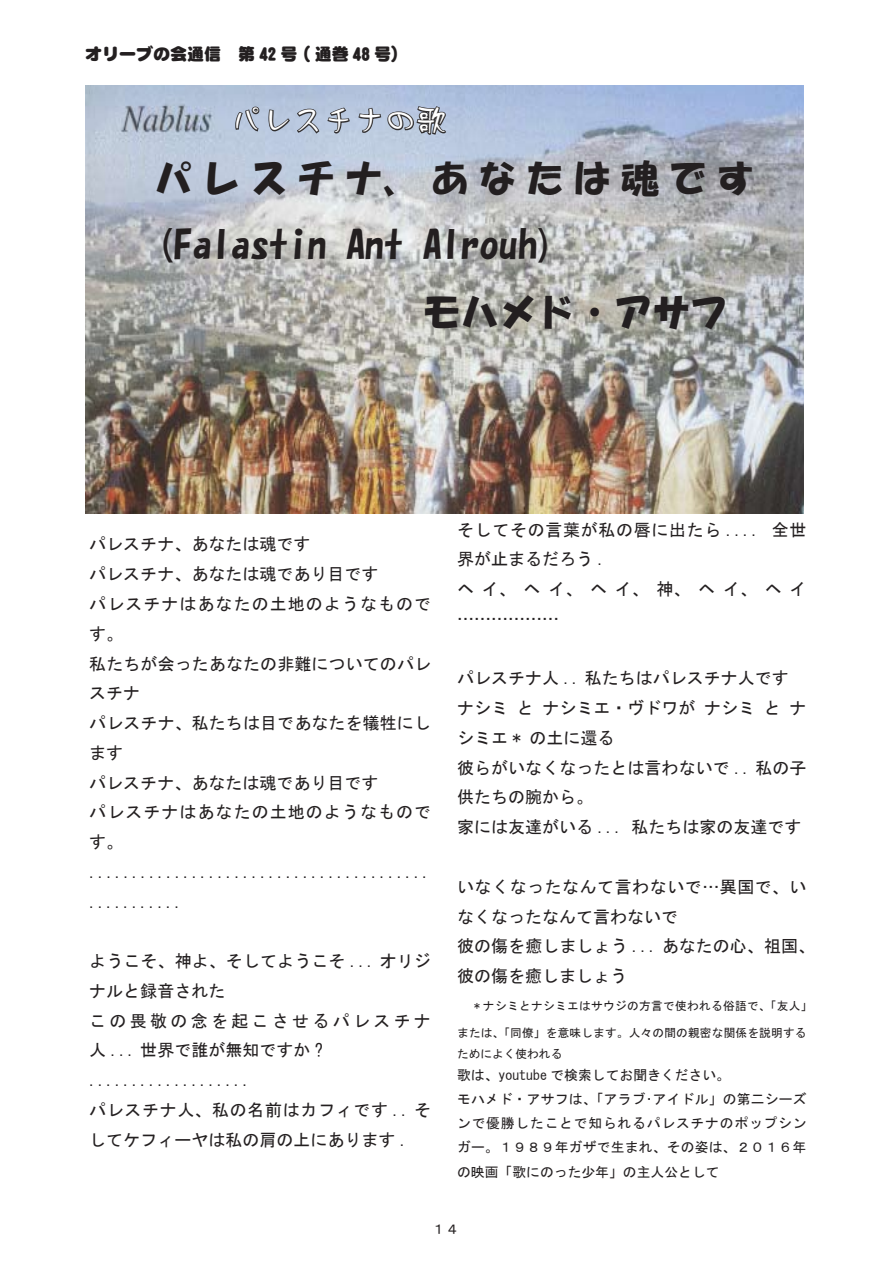
<style>
.page{position:relative;width:893px;height:1263px;background:#fff}
.page>*{position:absolute;margin:0;border:0;box-sizing:border-box;transform-origin:0 0}
.t1{font:38.25px/66.9px "HG Soei Kakupoptai";color:#231f20}
.t2{font:38.25px/66.9px "HG Soei Kakupoptai";letter-spacing:.245em;color:#231f20}
.t3{font:30.9px "DF Ru Lei A W5 WIN RKSJ H";color:#fff}
.t4{font:16.95px/29.7px "MS Gothic";color:#231f20}
.t5{font:16.95px/29.7px "MS Gothic";letter-spacing:.04em;color:#231f20}
.t6{font:16.95px "DF Maru Gothic UB WIN RKSJ H";color:#231f20}
.t7{font:13.8px/24.2px "MS Gothic";letter-spacing:.015em;color:#231f20}
.t8{font:11.7px/20.4px "MS Gothic";letter-spacing:.015em;color:#231f20}
</style>
<div class="page">
<img style="left:85px;top:85px;width:718px;height:428px">
<svg style="left:234px;top:105px;width:27px;height:28px"></svg>
<svg style="left:267px;top:106px;width:84px;height:29px;background:#98a2b4"></svg>
<svg style="left:357px;top:105px;width:90px;height:31px;background:#868f9d"></svg>
<p class="t6" style="left:85px;top:45px;width:325px">オリーブの会通信　第 42 号 ( 通巻 48 号(</p>
<h2 class="t3" style="left:231px;top:105px;width:217px">パレスチナの歌</h2>
<h1 class="t2" style="left:422px;top:144px;width:334px;text-indent:-268px">パレスチナ、あなたは魂です<br>Alrouh(</h1>
<h1 class="t1" style="left:154px;top:211px;width:576px">(Falastin<br>　　　　　　　モハメド・アサフ</h1>
<h1 class="t1" style="left:346px;top:211px;width:59px">Ant</h1>
<p class="t4" style="left:89px;top:529px;width:343px">パレスチナ、あなたは魂です<br>パレスチナ、あなたは魂であり目です<br>パレスチナはあなたの土地のようなものです。<br>私たちが会ったあなたの非難についてのパレスチナ<br>パレスチナ、私たちは目であなたを犠牲にします<br>パレスチナ、あなたは魂であり目です<br>パレスチナはあなたの土地のようなものです。........................................ ...........</p>
<p class="t4" style="left:89px;top:946px;width:343px">ようこそ、神よ、そしてようこそ ... オリジナルと録音された<br>この畏敬の念を起こさせるパレスチナ人 ... 世界で誰が無知ですか ? ...................<br>パレスチナ人、私の名前はカフィです .. そしてケフィーヤは私の肩の上にあります .</p>
<p class="t5" style="left:457px;top:515px;width:304px">そしてその言葉が私の唇に出たら ....界が止まるだろう .</p>
<p class="t4" style="left:772px;top:515px;width:36px">全世</p>
<p class="t4" style="left:482px;top:574px;width:36px">イ、</p>
<p class="t4" style="left:548px;top:574px;width:36px">イ、</p>
<p class="t4" style="left:457px;top:574px;width:104px">ヘ..................</p>
<p class="t4" style="left:524px;top:574px;width:19px">ヘ</p>
<p class="t4" style="left:590px;top:574px;width:19px">ヘ</p>
<p class="t4" style="left:615px;top:574px;width:36px">イ、</p>
<p class="t4" style="left:656px;top:574px;width:36px">神、</p>
<p class="t4" style="left:698px;top:574px;width:19px">ヘ</p>
<p class="t4" style="left:723px;top:574px;width:36px">イ、</p>
<p class="t4" style="left:765px;top:574px;width:19px">ヘ</p>
<p class="t4" style="left:789px;top:574px;width:19px">イ</p>
<p class="t4" style="left:457px;top:663px;width:333px">パレスチナ人 .. 私たちはパレスチナ人です</p>
<p class="t4" style="left:457px;top:693px;width:53px">ナシミ</p>
<p class="t4" style="left:517px;top:693px;width:19px">と</p>
<p class="t4" style="left:542px;top:693px;width:155px">ナシミエ・ヴドワが</p>
<p class="t4" style="left:704px;top:693px;width:53px">ナシミ</p>
<p class="t4" style="left:764px;top:693px;width:19px">と</p>
<p class="t4" style="left:789px;top:693px;width:19px">ナ</p>
<p class="t4" style="left:529px;top:723px;width:87px">の土に還る</p>
<p class="t4" style="left:457px;top:723px;width:65px">シミエ *</p>
<p class="t4" style="left:457px;top:753px;width:351px">彼らがいなくなったとは言わないで .. 私の子</p>
<p class="t4" style="left:457px;top:782px;width:138px">供たちの腕から。</p>
<p class="t4" style="left:631px;top:812px;width:172px">私たちは家の友達です</p>
<p class="t4" style="left:457px;top:812px;width:167px">家には友達がいる ...</p>
<p class="t4" style="left:457px;top:872px;width:359px">いなくなったなんて言わないで…異国で、いなくなったなんて言わないで<br>彼の傷を癒しましょう ... あなたの心、祖国、彼の傷を癒しましょう</p>
<p class="t8" style="left:474px;top:995px;width:340px">* ナシミとナシミエはサウジの方言で使われる俗語で、「友人「</p>
<p class="t8" style="left:457px;top:1022px;width:351px">または、「同僚」を意味します。人々の間の親密な関係を説明するためによく使われる</p>
<p class="t7" style="left:457px;top:1063px;width:351px">歌は、youtube で検索してお聞きください。<br>モハメド・アサフは、「アラブ･アイドル」の第二シーズンで優勝したことで知られるパレスチナのポップシンガー。１９８９年ガザで生まれ、その姿は、２０１６年の映画「歌にのった少年」の主人公として</p>
<p class="t7" style="left:432px;top:1217px;width:29px">１４</p>
</div>
